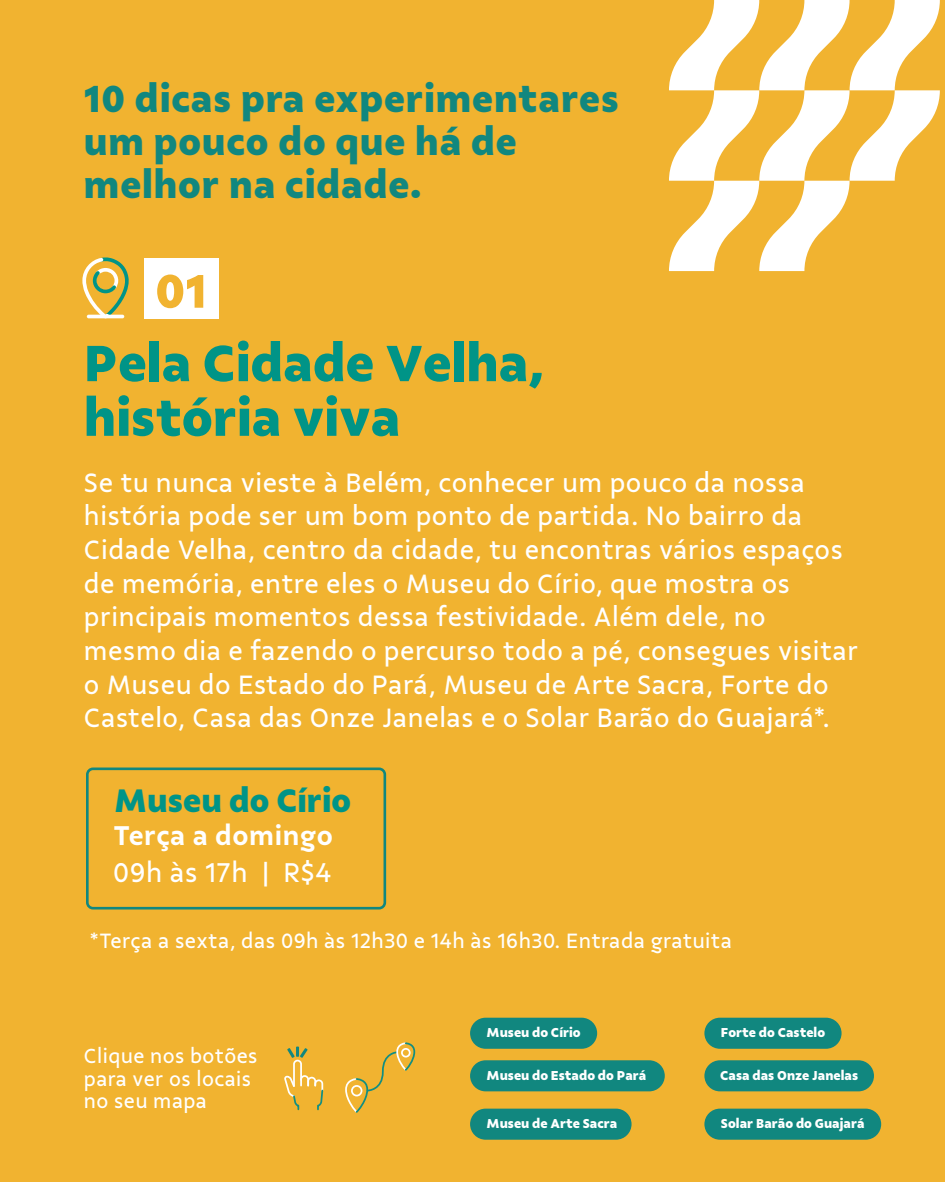
<style>
.page{position:relative;width:945px;height:1182px;background:#fff}
.page>*{position:absolute;margin:0;border:0;box-sizing:border-box;transform-origin:0 0}
.t1{font:800 54.25px "Vale Sans";color:#009487}
.t2{font:800 50.23px "Vale Sans";color:#f1b330}
.t3{font:800 39.81px/42.9px "Vale Sans";letter-spacing:.02em;color:#11877f}
.t4{font:800 34.39px "Vale Sans";color:#009487}
.t5{font:600 28.7px "Vale Sans";letter-spacing:.02em;color:#fff}
.t6{font:28.7px "Vale Sans";letter-spacing:.02em;color:#fff}
.t7{font:28px/33.7px "Vale Sans";letter-spacing:.02em;color:#fff}
.t8{font:21.88px "Vale Sans";letter-spacing:.02em;color:#fff}
.t9{font:21.53px/22.4px "Vale Sans";letter-spacing:.02em;color:#fff}
.t10{font:800 13.65px "Vale Sans";color:#fff}
</style>
<div class="page">
<div style="left:0;top:0;width:945px;height:1181px;background:#f1b330"></div>
<div style="left:144px;top:258px;width:75px;height:61px;background:#fff"></div>
<svg style="left:82px;top:257px;width:47px;height:61px"></svg>
<svg style="left:87px;top:314px;width:37px;height:4px"></svg>
<div style="left:86px;top:767px;width:300px;height:142px;border:3px solid #11877f;border-radius:6px"></div>
<svg style="left:669px;top:0;width:271px;height:271px"></svg>
<div style="left:470px;top:1017px;width:127px;height:31px;background:#11877f;border-radius:16px"></div>
<div style="left:470px;top:1060px;width:195px;height:31px;background:#11877f;border-radius:16px"></div>
<div style="left:470px;top:1108px;width:162px;height:31px;background:#11877f;border-radius:16px"></div>
<div style="left:704px;top:1017px;width:138px;height:31px;background:#11877f;border-radius:16px"></div>
<div style="left:704px;top:1060px;width:170px;height:31px;background:#11877f;border-radius:16px"></div>
<div style="left:704px;top:1108px;width:177px;height:31px;background:#11877f;border-radius:16px"></div>
<svg style="left:345px;top:1042px;width:71px;height:71px"></svg>
<svg style="left:284px;top:1046px;width:40px;height:64px"></svg>
<h3 class="t3" style="left:84px;top:77px;width:537px">10 dicas pra experimentares um pouco do que há de melhor na cidade.</h3>
<h2 class="t2" style="left:155px;top:260px;width:53px">01</h2>
<h1 class="t1" style="left:84px;top:330px;width:461px">Pela Cidade Velha,</h1>
<h1 class="t1" style="left:84px;top:384px;width:318px">história viva</h1>
<p class="t7" style="left:84px;top:465px;width:776px">Se tu nunca vieste à Belém, conhecer um pouco da nossa história pode ser um bom ponto de partida. No bairro da Cidade Velha, centro da cidade, tu encontras vários espaços de memória, entre eles o Museu do Círio, que mostra os principais momentos dessa festividade. Além dele, no mesmo dia e fazendo o percurso todo a pé, consegues visitar o Museu do Estado do Pará, Museu de Arte Sacra, Forte do Castelo, Casa das Onze Janelas e o Solar Barão do Guajará*.</p>
<p class="t4" style="left:114px;top:779px;width:238px">Museu do Círio</p>
<p class="t5" style="left:113px;top:817px;width:221px">Terça a domingo</p>
<p class="t6" style="left:113px;top:855px;width:220px">09h às 17h | R$4</p>
<p class="t8" style="left:90px;top:927px;width:643px">*Terça a sexta, das 09h às 12h30 e 14h às 16h30. Entrada gratuita</p>
<p class="t9" style="left:84px;top:1044px;width:175px">Clique nos botões para ver os locais no seu mapa</p>
<p class="t10" style="left:487px;top:1024px;width:96px">Museu do Círio</p>
<p class="t10" style="left:487px;top:1066px;width:161px">Museu do Estado do Pará</p>
<p class="t10" style="left:487px;top:1114px;width:132px">Museu de Arte Sacra</p>
<p class="t10" style="left:721px;top:1024px;width:106px">Forte do Castelo</p>
<p class="t10" style="left:720px;top:1066px;width:140px">Casa das Onze Janelas</p>
<p class="t10" style="left:721px;top:1114px;width:145px">Solar Barão do Guajará</p>
</div>
